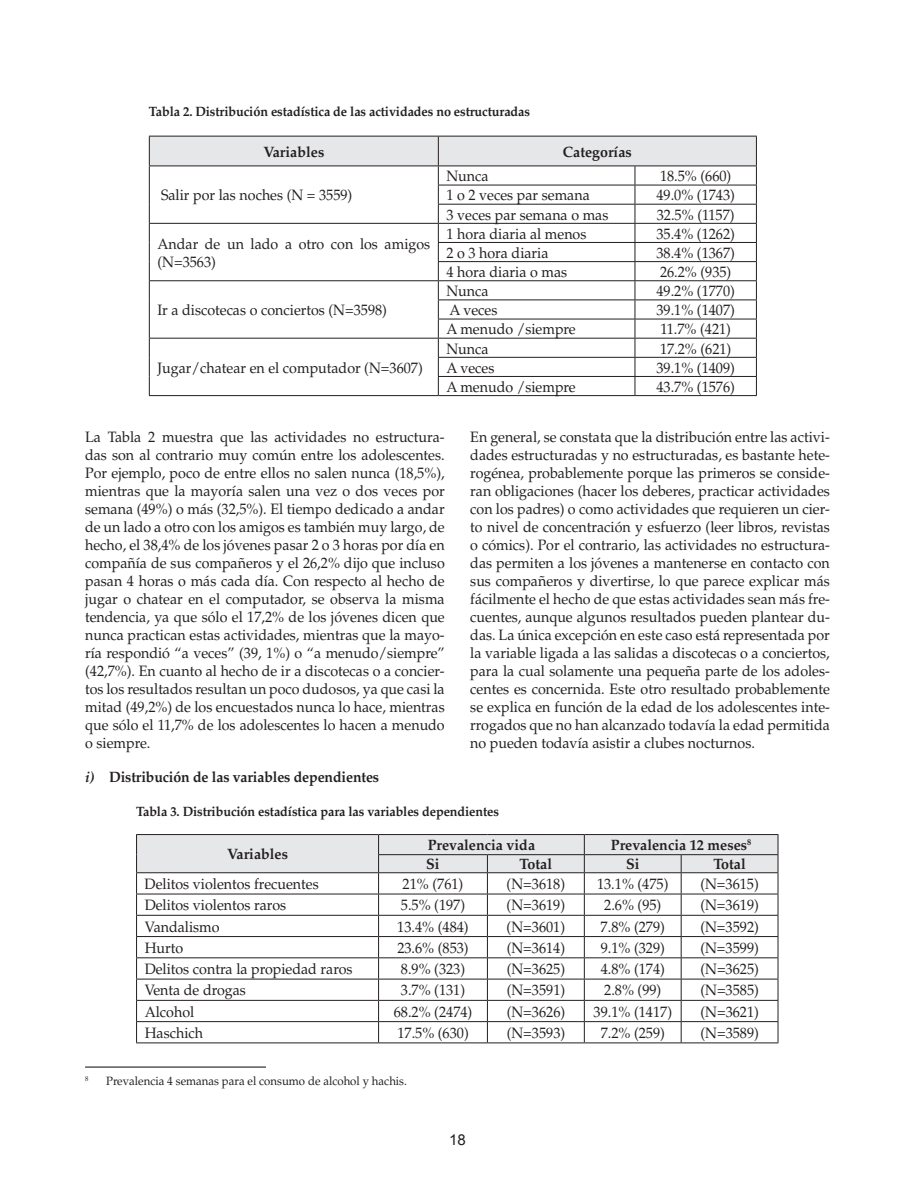
<style>
.page{position:relative;width:915px;height:1191px;background:#fff}
.page>*{position:absolute;margin:0;border:0;box-sizing:border-box;transform-origin:0 0}
.t1{font:15px/18px "Palatino";color:#231f20;text-align:justify;scale:.95 1}
.t2{font:700 15px "Palatino";color:#231f20;scale:.95 1}
.t3{font:700 15px "Palatino";color:#231f20;scale:.94 1}
.t4{font:15px "Arial";color:#231f20}
.t5{font:700 13.5px "Palatino";letter-spacing:-.01em;color:#231f20;scale:.94 1}
.t6{font:12px "Palatino";color:#231f20;scale:.95 1}
.t7{font:6.9px "Palatino";color:#231f20;scale:.95 1}
.s1{font-style:italic}
</style>
<div class="page">
<hr style="left:149px;top:395px;width:289px;height:1px;background:#231f20">
<svg style="left:149px;top:136px;width:607px;height:259px"></svg>
<hr style="left:438px;top:395px;width:196px;height:1px;background:#231f20">
<hr style="left:634px;top:395px;width:122px;height:1px;background:#231f20">
<hr style="left:136px;top:1042px;width:242px;height:1px;background:#231f20">
<hr style="left:378px;top:1042px;width:109px;height:1px;background:#231f20">
<hr style="left:487px;top:1042px;width:97px;height:1px;background:#231f20">
<hr style="left:584px;top:1042px;width:97px;height:1px;background:#231f20">
<hr style="left:681px;top:1042px;width:97px;height:1px;background:#231f20">
<svg style="left:136px;top:834px;width:642px;height:208px"></svg>
<hr style="left:85px;top:1066px;width:489px;height:1px;background:#231f20">
<div style="left:266px;top:1063px;width:310px;height:7px;background:#fff"></div>
<p class="t5" style="left:149px;top:104px;width:407px">Tabla 2. Distribución estadística de las actividades no estructuradas</p>
<p class="t2" style="left:263px;top:143px;width:66px">Variables</p>
<p class="t2" style="left:562px;top:143px;width:74px">Categorías</p>
<p class="t1" style="left:161px;top:186px;width:203px">Salir por las noches (N = 3559)</p>
<p class="t1" style="left:446px;top:167px;width:46px">Nunca</p>
<p class="t1" style="left:659px;top:167px;width:77px">18.5% (660)</p>
<p class="t1" style="left:446px;top:186px;width:152px">1 o 2 veces par semana</p>
<p class="t1" style="left:656px;top:186px;width:84px">49.0% (1743)</p>
<p class="t1" style="left:446px;top:206px;width:172px">3 veces par semana o mas</p>
<p class="t1" style="left:656px;top:206px;width:83px">32.5% (1157)</p>
<p class="t1" style="left:157px;top:235px;width:288px">Andar de un lado a otro con los amigos (N=3563)</p>
<p class="t1" style="left:157px;top:301px;width:243px">Ir a discotecas o conciertos (N=3598)</p>
<p class="t1" style="left:157px;top:359px;width:281px">Jugar/chatear en el computador (N=3607)</p>
<p class="t1" style="left:446px;top:225px;width:149px">1 hora diaria al menos</p>
<p class="t1" style="left:656px;top:225px;width:84px">35.4% (1262)</p>
<p class="t1" style="left:446px;top:244px;width:109px">2 o 3 hora diaria</p>
<p class="t1" style="left:656px;top:244px;width:84px">38.4% (1367)</p>
<p class="t1" style="left:446px;top:263px;width:128px">4 hora diaria o mas</p>
<p class="t1" style="left:659px;top:263px;width:77px">26.2% (935)</p>
<p class="t1" style="left:446px;top:282px;width:46px">Nunca</p>
<p class="t1" style="left:656px;top:282px;width:84px">49.2% (1770)</p>
<p class="t1" style="left:449px;top:301px;width:52px">A veces</p>
<p class="t1" style="left:656px;top:301px;width:84px">39.1% (1407)</p>
<p class="t1" style="left:446px;top:320px;width:138px">A menudo /siempre</p>
<p class="t1" style="left:660px;top:320px;width:76px">11.7% (421)</p>
<p class="t1" style="left:446px;top:340px;width:46px">Nunca</p>
<p class="t1" style="left:659px;top:340px;width:77px">17.2% (621)</p>
<p class="t1" style="left:446px;top:359px;width:52px">A veces</p>
<p class="t1" style="left:656px;top:359px;width:84px">39.1% (1409)</p>
<p class="t1" style="left:446px;top:378px;width:138px">A menudo /siempre</p>
<p class="t1" style="left:656px;top:378px;width:84px">43.7% (1576)</p>
<p class="t1" style="left:85px;top:428px;width:380px">La Tabla 2 muestra que las actividades no estructura&shy;das son al contrario muy común entre los adolescentes.<br>Por ejemplo, poco de entre ellos no salen nunca (18,5%), mientras que la mayoría salen una vez o dos veces por semana (49%) o más (32,5%). El tiempo dedicado a andar de un lado a otro con los amigos es también muy largo, de hecho, el 38,4% de los jóvenes pasar 2 o 3 horas por día en compañía de sus compañeros y el 26,2% dijo que incluso pasan 4 horas o más cada día. Con respecto al hecho de jugar o chatear en el computador, se observa la misma tendencia, ya que sólo el 17,2% de los jóvenes dicen que nunca practican estas actividades, mientras que la mayo&shy;ría respondió “a veces” (39, 1%) o “a menudo/siempre” (42,7%). En cuanto al hecho de ir a discotecas o a concier&shy;tos los resultados resultan un poco dudosos, ya que casi la mitad (49,2%) de los encuestados nunca lo hace, mientras que sólo el 11,7% de los adolescentes lo hacen a menudo o siempre.</p>
<p class="t1" style="left:470px;top:428px;width:380px">En general, se constata que la distribución entre las activi&shy;dades estructuradas y no estructuradas, es bastante hete&shy;rogénea, probablemente porque las primeros se conside&shy;ran obligaciones (hacer los deberes, practicar actividades con los padres) o como actividades que requieren un cier&shy;to nivel de concentración y esfuerzo (leer libros, revistas o cómics). Por el contrario, las actividades no estructura&shy;das permiten a los jóvenes a mantenerse en contacto con sus compañeros y divertirse, lo que parece explicar más fácilmente el hecho de que estas actividades sean más fre&shy;cuentes, aunque algunos resultados pueden plantear du&shy;das. La única excepción en este caso está representada por la variable ligada a las salidas a discotecas o a conciertos, para la cual solamente una pequeña parte de los adoles&shy;centes es concernida. Este otro resultado probablemente se explica en función de la edad de los adolescentes inte&shy;rrogados que no han alcanzado todavía la edad permitida no pueden todavía asistir a clubes nocturnos.</p>
<p class="t3" style="left:85px;top:768px;width:314px"><span class="s1">i)</span> Distribución de las variables dependientes</p>
<p class="t5" style="left:136px;top:803px;width:392px">Tabla 3. Distribución estadística para las variables dependientes<sup>8</sup></p>
<p class="t2" style="left:227px;top:845px;width:66px">Variables</p>
<p class="t2" style="left:427px;top:836px;width:114px">Prevalencia vida</p>
<p class="t2" style="left:610px;top:836px;width:149px">Prevalencia 12 meses<sup>8</sup></p>
<p class="t2" style="left:426px;top:855px;width:16px">Si</p>
<p class="t2" style="left:519px;top:855px;width:36px">Total</p>
<p class="t2" style="left:625px;top:855px;width:16px">Si</p>
<p class="t2" style="left:713px;top:855px;width:36px">Total</p>
<p class="t1" style="left:145px;top:875px;width:185px">Delitos violentos frecuentes</p>
<p class="t1" style="left:402px;top:875px;width:65px">21% (761)</p>
<p class="t1" style="left:506px;top:875px;width:63px">(N=3618)</p>
<p class="t1" style="left:597px;top:875px;width:77px">13.1% (475)</p>
<p class="t1" style="left:700px;top:875px;width:63px">(N=3615)</p>
<p class="t1" style="left:145px;top:896px;width:150px">Delitos violentos raros</p>
<p class="t1" style="left:401px;top:896px;width:69px">5.5% (197)</p>
<p class="t1" style="left:506px;top:896px;width:63px">(N=3619)</p>
<p class="t1" style="left:604px;top:896px;width:62px">2.6% (95)</p>
<p class="t1" style="left:700px;top:896px;width:63px">(N=3619)</p>
<p class="t1" style="left:145px;top:917px;width:80px">Vandalismo</p>
<p class="t1" style="left:397px;top:917px;width:77px">13.4% (484)</p>
<p class="t1" style="left:506px;top:917px;width:63px">(N=3601)</p>
<p class="t1" style="left:600px;top:917px;width:69px">7.8% (279)</p>
<p class="t1" style="left:700px;top:917px;width:63px">(N=3592)</p>
<p class="t1" style="left:145px;top:939px;width:42px">Hurto</p>
<p class="t1" style="left:397px;top:939px;width:77px">23.6% (853)</p>
<p class="t1" style="left:506px;top:939px;width:63px">(N=3614)</p>
<p class="t1" style="left:600px;top:939px;width:69px">9.1% (329)</p>
<p class="t1" style="left:700px;top:939px;width:63px">(N=3599)</p>
<p class="t1" style="left:145px;top:960px;width:220px">Delitos contra la propiedad raros</p>
<p class="t1" style="left:401px;top:960px;width:69px">8.9% (323)</p>
<p class="t1" style="left:506px;top:960px;width:63px">(N=3625)</p>
<p class="t1" style="left:600px;top:960px;width:69px">4.8% (174)</p>
<p class="t1" style="left:700px;top:960px;width:63px">(N=3625)</p>
<p class="t1" style="left:145px;top:981px;width:108px">Venta de drogas</p>
<p class="t1" style="left:401px;top:981px;width:69px">3.7% (131)</p>
<p class="t1" style="left:506px;top:981px;width:63px">(N=3591)</p>
<p class="t1" style="left:604px;top:981px;width:62px">2.8% (99)</p>
<p class="t1" style="left:700px;top:981px;width:63px">(N=3585)</p>
<p class="t1" style="left:145px;top:1003px;width:54px">Alcohol</p>
<p class="t1" style="left:393px;top:1003px;width:84px">68.2% (2474)</p>
<p class="t1" style="left:506px;top:1003px;width:63px">(N=3626)</p>
<p class="t1" style="left:593px;top:1003px;width:84px">39.1% (1417)</p>
<p class="t1" style="left:700px;top:1003px;width:63px">(N=3621)</p>
<p class="t1" style="left:145px;top:1024px;width:63px">Haschich</p>
<p class="t1" style="left:397px;top:1024px;width:77px">17.5% (630)</p>
<p class="t1" style="left:506px;top:1024px;width:63px">(N=3593)</p>
<p class="t1" style="left:600px;top:1024px;width:69px">7.2% (259)</p>
<p class="t1" style="left:700px;top:1024px;width:63px">(N=3589)</p>
<p class="t7" style="left:85px;top:1074px;width:5px">8</p>
<p class="t6" style="left:106px;top:1073px;width:318px">Prevalencia 4 semanas para el consumo de alcohol y hachis.</p>
<p class="t4" style="left:449px;top:1130px;width:18px">18</p>
</div>
